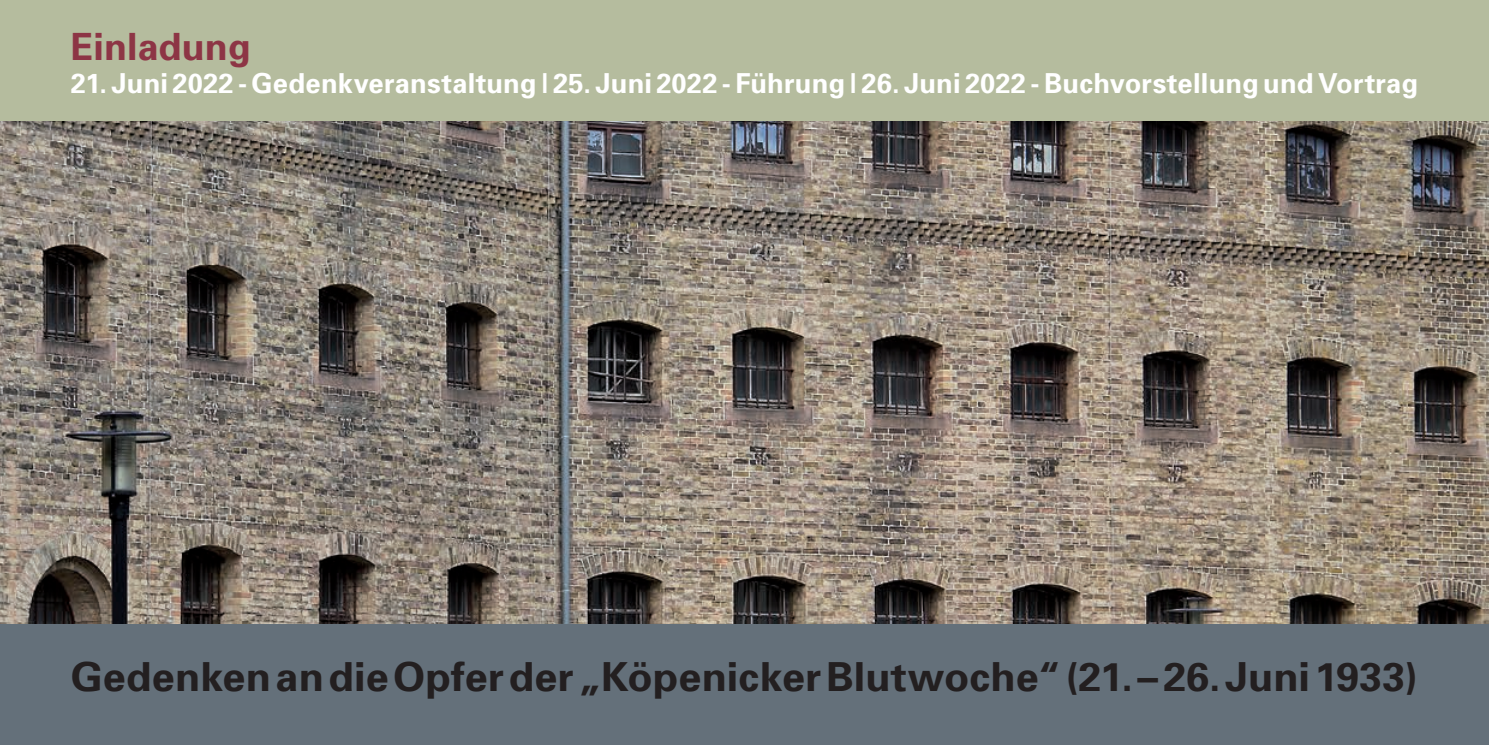
<style>
.page{position:relative;width:1489px;height:745px;background:#fff}
.page>*{position:absolute;margin:0;border:0;box-sizing:border-box;transform-origin:0 0}
.t1{font:700 40px "Univers";letter-spacing:.005em;color:#231f20}
.t2{font:700 37.5px "Univers";color:#8d3545}
.t3{font:700 27.5px "Univers";letter-spacing:.005em;color:#fff}
</style>
<div class="page">
<img style="left:0;top:120px;width:1488px;height:504px">
<div style="left:0;top:624px;width:1488px;height:120px;background:#64707a"></div>
<div style="left:0;top:0;width:1488px;height:120px;background:#b5bc9e"></div>
<h2 class="t2" style="left:71px;top:22px;width:181px">Einladung</h2>
<p class="t3" style="left:71px;top:65px;width:1348px">21. Juni 2022 - Gedenkveranstaltung | 25. Juni 2022 - Führung | 26. Juni 2022 - Buchvorstellung und Vortrag</p>
<h1 class="t1" style="left:71px;top:650px;width:1348px">Gedenken an die Opfer der „Köpenicker Blutwoche“ (21. – 26. Juni 1933)</h1>
</div>
